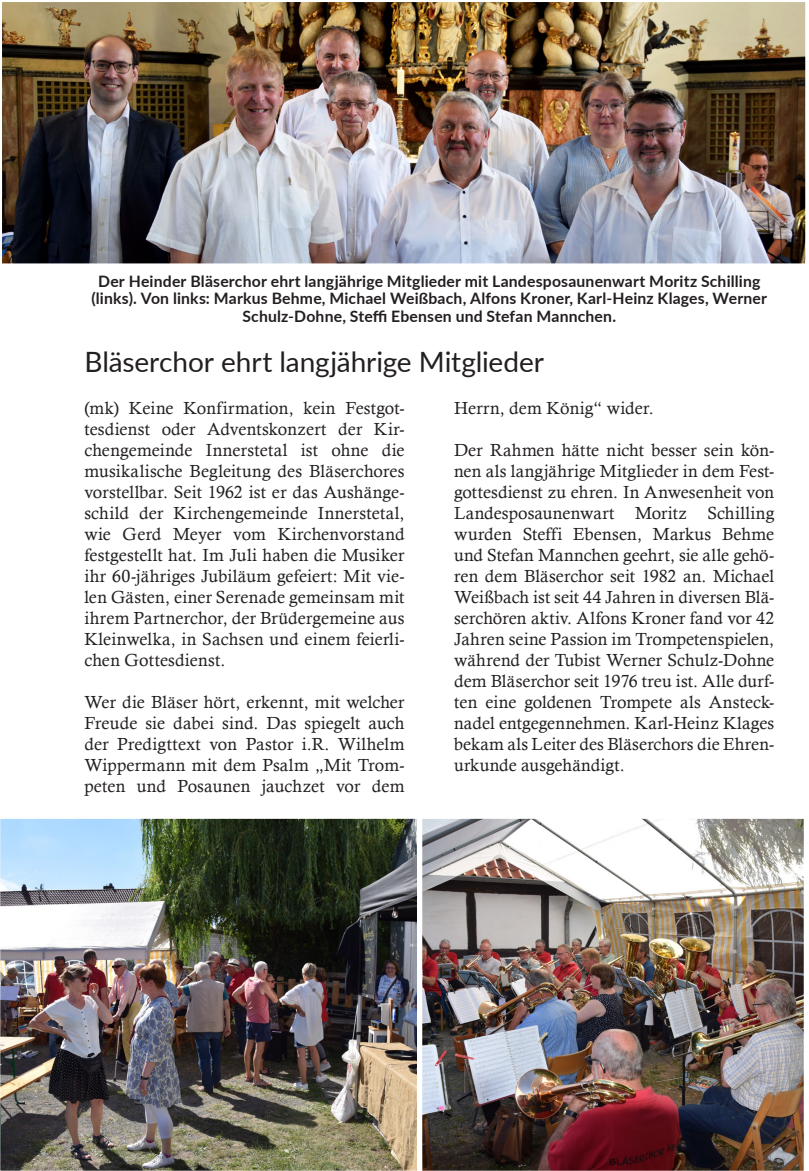
<style>
.page{position:relative;width:809px;height:1171px;background:#fff}
.page>*{position:absolute;margin:0;border:0;box-sizing:border-box;transform-origin:0 0}
.t1{font:28px "Lato";letter-spacing:-.005em;color:#231f20}
.t2{font:17.5px/21px "Calisto";letter-spacing:.01em;color:#231f20;text-align:justify}
.t3{font:700 15.75px/17.5px "Lato";letter-spacing:.01em;color:#231f20;text-align:center}
</style>
<div class="page">
<img style="left:2px;top:2px;width:803px;height:262px">
<img style="left:0;top:818px;width:417px;height:353px">
<img style="left:422px;top:818px;width:382px;height:353px">
<svg style="left:805px;top:2px;width:1px;height:261px"></svg>
<p class="t3" style="left:92px;top:271px;width:677px">Der Heinder Bläserchor ehrt langjährige Mitglieder mit Landesposaunenwart Moritz Schilling (links). Von links: Markus Behme, Michael Weißbach, Alfons Kroner, Karl-Heinz Klages, Werner<br>Schulz-Dohne, Steffi Ebensen und Stefan Mannchen.</p>
<h1 class="t1" style="left:84px;top:342px;width:461px">Bläserchor ehrt langjährige Mitglieder</h1>
<p class="t2" style="left:84px;top:397px;width:321px">(mk) Keine Konfirmation, kein Festgot&shy;tesdienst oder Adventskonzert der Kir&shy;chengemeinde Innerstetal ist ohne die musikalische Begleitung des Bläserchores vorstellbar. Seit 1962 ist er das Aushänge&shy;schild der Kirchengemeinde Innerstetal, wie Gerd Meyer vom Kirchenvorstand festgestellt hat. Im Juli haben die Musiker ihr 60-jähriges Jubiläum gefeiert: Mit vie&shy;len Gästen, einer Serenade gemeinsam mit ihrem Partnerchor, der Brüdergemeine aus Kleinwelka, in Sachsen und einem feierli&shy;chen Gottesdienst.</p>
<p class="t2" style="left:84px;top:691px;width:321px">Wer die Bläser hört, erkennt, mit welcher Freude sie dabei sind. Das spiegelt auch der Predigttext von Pastor i.R. Wilhelm Wippermann mit dem Psalm „Mit Trom&shy;peten und Posaunen jauchzet vor dem</p>
<p class="t2" style="left:454px;top:397px;width:201px">Herrn, dem König“ wider.</p>
<p class="t2" style="left:454px;top:439px;width:321px">Der Rahmen hätte nicht besser sein kön&shy;nen als langjährige Mitglieder in dem Fest&shy;gottesdienst zu ehren. In Anwesenheit von Landesposaunenwart Moritz Schilling wurden Steffi Ebensen, Markus Behme und Stefan Mannchen geehrt, sie alle gehö&shy;ren dem Bläserchor seit 1982 an. Michael Weißbach ist seit 44 Jahren in diversen Blä&shy;serchören aktiv. Alfons Kroner fand vor 42<br>Jahren seine Passion im Trompetenspielen, während der Tubist Werner Schulz-Dohne dem Bläserchor seit 1976 treu ist. Alle durf&shy;ten eine goldenen Trompete als Ansteck&shy;nadel entgegennehmen. Karl-Heinz Klages bekam als Leiter des Bläserchors die Ehren&shy;urkunde ausgehändigt.</p>
</div>
